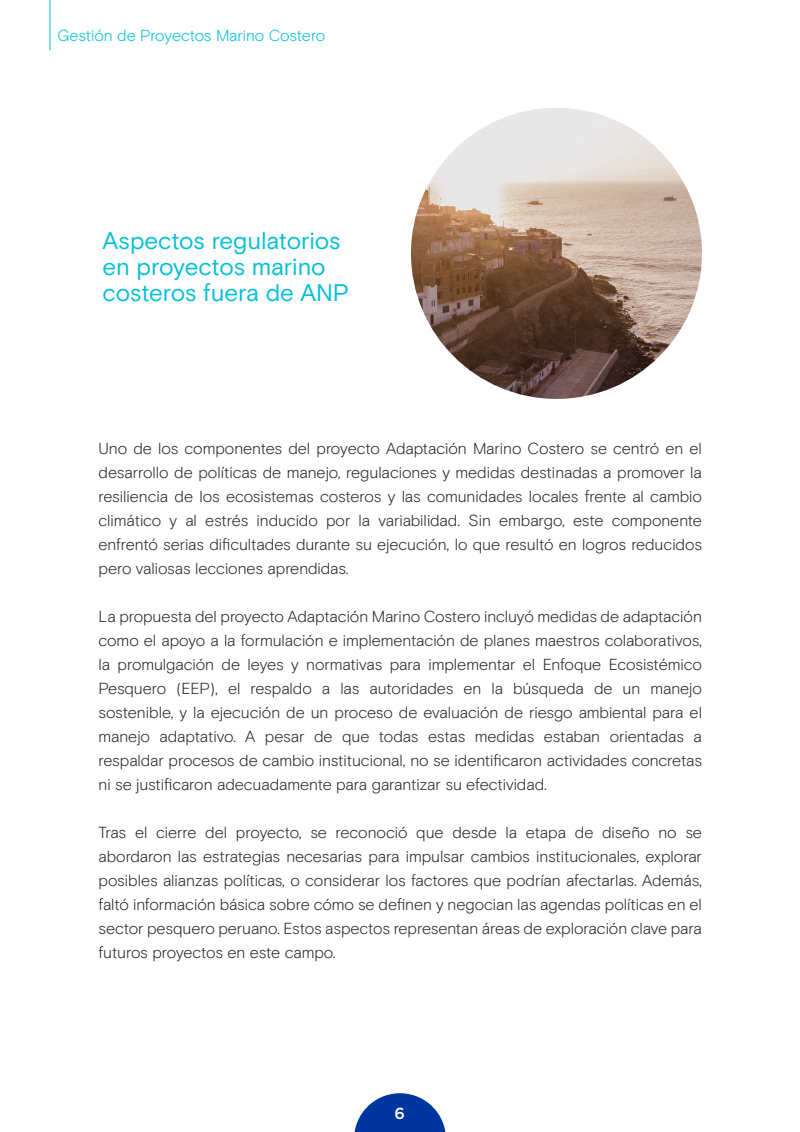
<style>
.page{position:relative;width:800px;height:1132px;background:#fff}
.page>*{position:absolute;margin:0;border:0;box-sizing:border-box;transform-origin:0 0}
.t1{font:24px/26px "Basis Grotesque Pro";letter-spacing:-.01em;color:#00bfd7}
.t2{font:300 16px/24px "Basis Grotesque Pro";letter-spacing:-.005em;color:#262626;text-align:justify}
.t3{font:300 16px "Basis Grotesque Pro";letter-spacing:-.01em;color:#00bfd7}
.t4{font:500 16px "Gotham";color:#fff}
</style>
<div class="page">
<svg style="left:354px;top:1093px;width:92px;height:39px"></svg>
<img style="left:411px;top:108px;width:291px;height:291px;border-radius:146px">
<hr style="left:50px;top:0;width:1px;height:50px;background:#00bfd7">
<p class="t3" style="left:58px;top:26px;width:269px">Gestión de Proyectos Marino Costero</p>
<h1 class="t1" style="left:103px;top:228px;width:248px">Aspectos regulatorios en proyectos marino costeros fuera de ANP</h1>
<p class="t2" style="left:98px;top:437px;width:605px">Uno de los componentes del proyecto Adaptación Marino Costero se centró en el desarrollo de políticas de manejo, regulaciones y medidas destinadas a promover la resiliencia de los ecosistemas costeros y las comunidades locales frente al cambio climático y al estrés inducido por la variabilidad. Sin embargo, este componente enfrentó serias dificultades durante su ejecución, lo que resultó en logros reducidos pero valiosas lecciones aprendidas.</p>
<p class="t2" style="left:98px;top:605px;width:605px">La propuesta del proyecto Adaptación Marino Costero incluyó medidas de adaptación como el apoyo a la formulación e implementación de planes maestros colaborativos, la promulgación de leyes y normativas para implementar el Enfoque Ecosistémico Pesquero (EEP), el respaldo a las autoridades en la búsqueda de un manejo sostenible, y la ejecución de un proceso de evaluación de riesgo ambiental para el manejo adaptativo. A pesar de que todas estas medidas estaban orientadas a respaldar procesos de cambio institucional, no se identificaron actividades concretas ni se justificaron adecuadamente para garantizar su efectividad.</p>
<p class="t2" style="left:98px;top:821px;width:605px">Tras el cierre del proyecto, se reconoció que desde la etapa de diseño no se abordaron las estrategias necesarias para impulsar cambios institucionales, explorar posibles alianzas políticas, o considerar los factores que podrían afectarlas. Además, faltó información básica sobre cómo se definen y negocian las agendas políticas en el sector pesquero peruano. Estos aspectos representan áreas de exploración clave para futuros proyectos en este campo.</p>
<p class="t4" style="left:394px;top:1102px;width:12px">6</p>
</div>
